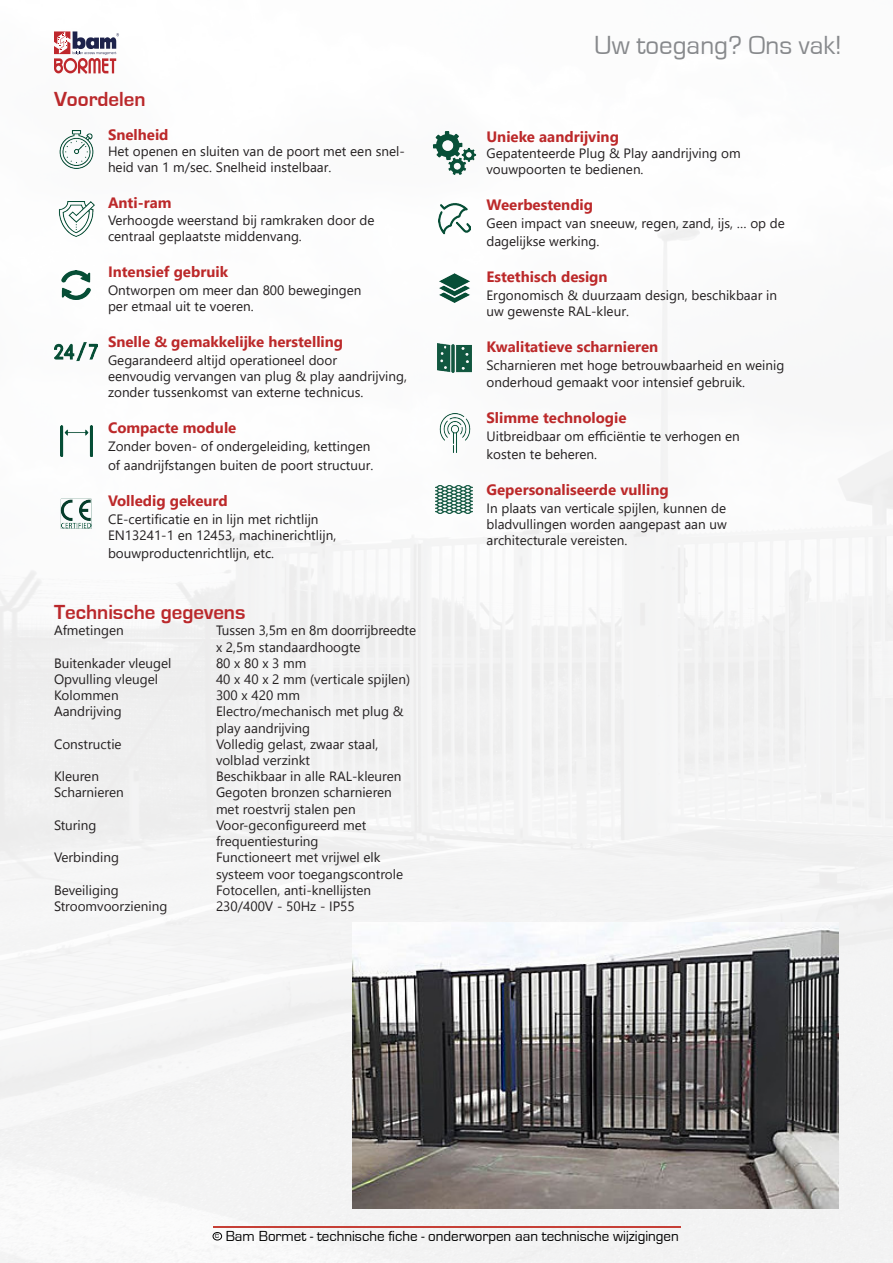
<style>
.page{position:relative;width:893px;height:1263px;background:#fff}
.page>*{position:absolute;margin:0;border:0;box-sizing:border-box;transform-origin:0 0}
.t1{font:27px "Eurostile";color:#87898c}
.t2{font:700 21px "Eurostile";color:#ba282b}
.t3{font:700 15px "Segoe UI";color:#bc292a}
.t4{font:15px "Eurostile";color:#000}
.t5{font:13.5px/16.2px "Segoe UI";color:#231f20}
.t6{font:13.5px "Segoe UI Symbol";color:#231f20}
</style>
<div class="page">
<img style="left:0;top:131px;width:893px;height:1132px">
<hr style="left:213px;top:1226px;width:467px;height:1px;background:#c63f36">
<div style="left:213px;top:1232px;width:9px;height:8px;border:1px solid #000;border-radius:50%"></div>
<svg style="left:54px;top:31px;width:65px;height:43px"></svg>
<img style="left:353px;top:923px;width:486px;height:286px">
<img style="left:54px;top:338px;width:44px;height:29px">
<img style="left:432px;top:132px;width:44px;height:42px">
<img style="left:58px;top:201px;width:37px;height:35px">
<img style="left:58px;top:497px;width:37px;height:35px">
<img style="left:60px;top:426px;width:32px;height:30px">
<img style="left:439px;top:273px;width:31px;height:29px">
<img style="left:60px;top:271px;width:31px;height:29px">
<img style="left:438px;top:344px;width:33px;height:29px">
<img style="left:57px;top:130px;width:38px;height:38px">
<img style="left:437px;top:414px;width:36px;height:39px">
<img style="left:436px;top:486px;width:36px;height:28px">
<img style="left:438px;top:202px;width:33px;height:34px">
<svg style="left:54px;top:625px;width:31px;height:11px"></svg>
<svg style="left:91px;top:626px;width:2px;height:9px"></svg>
<svg style="left:102px;top:628px;width:14px;height:11px"></svg>
<svg style="left:55px;top:658px;width:6px;height:10px"></svg>
<svg style="left:70px;top:658px;width:2px;height:10px"></svg>
<svg style="left:78px;top:661px;width:6px;height:7px"></svg>
<svg style="left:93px;top:658px;width:32px;height:10px"></svg>
<svg style="left:139px;top:661px;width:6px;height:7px"></svg>
<svg style="left:154px;top:661px;width:14px;height:10px"></svg>
<svg style="left:104px;top:677px;width:7px;height:10px"></svg>
<svg style="left:126px;top:677px;width:6px;height:7px"></svg>
<svg style="left:140px;top:677px;width:14px;height:10px"></svg>
<svg style="left:321px;top:677px;width:11px;height:7px"></svg>
<svg style="left:338px;top:674px;width:26px;height:10px"></svg>
<svg style="left:375px;top:674px;width:23px;height:13px"></svg>
<svg style="left:406px;top:675px;width:3px;height:11px"></svg>
<svg style="left:55px;top:674px;width:16px;height:26px"></svg>
<svg style="left:82px;top:693px;width:29px;height:7px"></svg>
<svg style="left:54px;top:707px;width:15px;height:10px"></svg>
<svg style="left:78px;top:706px;width:17px;height:14px"></svg>
<svg style="left:114px;top:709px;width:7px;height:11px"></svg>
<svg style="left:363px;top:709px;width:7px;height:10px"></svg>
<svg style="left:382px;top:709px;width:6px;height:11px"></svg>
<svg style="left:394px;top:707px;width:9px;height:10px"></svg>
<svg style="left:55px;top:739px;width:7px;height:10px"></svg>
<svg style="left:89px;top:742px;width:4px;height:7px"></svg>
<svg style="left:101px;top:742px;width:5px;height:7px"></svg>
<svg style="left:112px;top:739px;width:9px;height:10px"></svg>
<svg style="left:359px;top:742px;width:18px;height:9px"></svg>
<svg style="left:55px;top:772px;width:17px;height:9px"></svg>
<svg style="left:81px;top:774px;width:10px;height:7px"></svg>
<svg style="left:305px;top:774px;width:6px;height:7px"></svg>
<svg style="left:319px;top:771px;width:55px;height:10px"></svg>
<svg style="left:383px;top:774px;width:10px;height:7px"></svg>
<svg style="left:55px;top:820px;width:6px;height:10px"></svg>
<svg style="left:74px;top:820px;width:6px;height:10px"></svg>
<svg style="left:89px;top:823px;width:6px;height:10px"></svg>
<svg style="left:382px;top:872px;width:3px;height:6px"></svg>
<svg style="left:397px;top:871px;width:6px;height:8px"></svg>
<svg style="left:55px;top:885px;width:13px;height:10px"></svg>
<svg style="left:76px;top:885px;width:26px;height:13px"></svg>
<svg style="left:55px;top:901px;width:15px;height:10px"></svg>
<svg style="left:87px;top:904px;width:9px;height:7px"></svg>
<div style="left:216px;top:625px;width:200px;height:43px;background:#f2f2f2"></div>
<div style="left:216px;top:674px;width:98px;height:26px;background:#f2f2f3"></div>
<div style="left:216px;top:706px;width:137px;height:59px;background:#f2f2f3"></div>
<svg style="left:217px;top:771px;width:76px;height:10px"></svg>
<svg style="left:55px;top:787px;width:68px;height:11px"></svg>
<svg style="left:54px;top:852px;width:64px;height:13px"></svg>
<div style="left:216px;top:787px;width:175px;height:78px;background:#f2f2f2"></div>
<svg style="left:112px;top:888px;width:54px;height:26px"></svg>
<div style="left:217px;top:871px;width:146px;height:41px;background:#f4f5f5"></div>
<p class="t2" style="left:54px;top:87px;width:93px">Voordelen</p>
<p class="t3" style="left:108px;top:121px;width:62px">Snelheid</p>
<p class="t5" style="left:108px;top:142px;width:298px">Het openen en sluiten van de poort met een snel&shy;heid van 1 m/sec. Snelheid instelbaar.</p>
<p class="t3" style="left:108px;top:189px;width:65px">Anti-ram</p>
<p class="t5" style="left:108px;top:211px;width:268px">Verhoogde weerstand bij ramkraken door de</p>
<p class="t5" style="left:108px;top:227px;width:195px">centraal geplaatste middenvang.</p>
<p class="t3" style="left:108px;top:257px;width:122px">Intensief gebruik</p>
<p class="t5" style="left:108px;top:281px;width:255px">Ontworpen om meer dan 800 bewegingen</p>
<p class="t5" style="left:108px;top:297px;width:147px">per etmaal uit te voeren.</p>
<p class="t3" style="left:108px;top:328px;width:237px">Snelle &amp; gemakkelijke herstelling</p>
<p class="t5" style="left:108px;top:351px;width:231px">Gegarandeerd altijd operationeel door</p>
<p class="t5" style="left:108px;top:367px;width:301px">eenvoudig vervangen van plug &amp; play aandrijving, zonder tussenkomst van externe technicus.</p>
<p class="t3" style="left:108px;top:414px;width:130px">Compacte module</p>
<p class="t5" style="left:108px;top:436px;width:267px;line-height:18px">Zonder boven- of ondergeleiding, kettingen of aandrijfstangen buiten de poort structuur.</p>
<p class="t3" style="left:108px;top:486px;width:121px">Volledig gekeurd</p>
<p class="t5" style="left:108px;top:509px;width:212px">CE-certificatie en in lijn met richtlijn</p>
<p class="t5" style="left:108px;top:526px;width:230px">EN13241-1 en 12453, machinerichtlijn,</p>
<p class="t5" style="left:108px;top:544px;width:168px">bouwproductenrichtlijn, etc.</p>
<p class="t2" style="left:54px;top:601px;width:193px">Technische gegevens</p>
<p class="t6" style="left:86px;top:623px;width:40px">▼■ ■</p>
<p class="t6" style="left:222px;top:623px;width:46px">◆▲▲ ■ ✓</p>
<p class="t6" style="left:298px;top:623px;width:9px">■</p>
<p class="t6" style="left:259px;top:639px;width:26px">▲▼ ■</p>
<p class="t6" style="left:325px;top:639px;width:30px">□□ ▼</p>
<p class="t6" style="left:62px;top:655px;width:32px">◆▼■</p>
<p class="t6" style="left:129px;top:655px;width:44px">❖●◆ ●</p>
<p class="t6" style="left:72px;top:671px;width:87px">❖◆●● ■ ❖● ◆ ●</p>
<p class="t6" style="left:314px;top:671px;width:93px">❖▼ ● ▲●■</p>
<p class="t6" style="left:62px;top:688px;width:21px">□●□</p>
<p class="t6" style="left:111px;top:688px;width:9px">■</p>
<p class="t6" style="left:70px;top:704px;width:46px">■ ❖■</p>
<p class="t6" style="left:223px;top:704px;width:35px">● ▼□</p>
<p class="t6" style="left:354px;top:704px;width:29px">▼ ●◆</p>
<p class="t6" style="left:62px;top:736px;width:51px">□■▲▼ ◆ ▼</p>
<p class="t6" style="left:224px;top:736px;width:16px">□●●</p>
<p class="t6" style="left:283px;top:736px;width:22px">● ▲▼</p>
<p class="t6" style="left:348px;top:736px;width:29px">▲▼ ●</p>
<p class="t6" style="left:216px;top:752px;width:30px">❖□● ●</p>
<p class="t6" style="left:263px;top:752px;width:48px">❖ ■▼</p>
<p class="t6" style="left:62px;top:769px;width:39px">●◆ ■</p>
<p class="t6" style="left:294px;top:769px;width:26px">■ ●●</p>
<p class="t6" style="left:364px;top:769px;width:39px">●◆ ■</p>
<p class="t6" style="left:240px;top:785px;width:91px">□▼ ■ □■ ■ ▲</p>
<p class="t6" style="left:235px;top:801px;width:96px">▼ □ ▲▼❖ ▲▼ ● ■</p>
<p class="t6" style="left:348px;top:801px;width:9px">■</p>
<p class="t6" style="left:61px;top:817px;width:29px">▼◆ ■</p>
<p class="t6" style="left:270px;top:817px;width:40px">□■ ◆</p>
<p class="t6" style="left:232px;top:833px;width:80px">❑◆ ■▼ ▲▼◆ ■</p>
<p class="t6" style="left:223px;top:850px;width:46px">◆■ ▼□■</p>
<p class="t6" style="left:287px;top:850px;width:43px">▼ ▼ ❖</p>
<p class="t6" style="left:216px;top:866px;width:24px">▲ ▲▼</p>
<p class="t6" style="left:268px;top:866px;width:44px">❖□□ ▼□</p>
<p class="t6" style="left:333px;top:866px;width:65px">■ ▲ □■▼ □●</p>
<p class="t6" style="left:69px;top:882px;width:44px">❖● ■</p>
<p class="t6" style="left:223px;top:882px;width:150px">□▼□ ●● ■ ■▼ ■ ●● ▲▼ ■</p>
<p class="t6" style="left:61px;top:898px;width:60px">▼ □□ ❖□□</p>
<h1 class="t1" style="left:594px;top:31px;width:249px">Uw toegang? Ons vak!</h1>
<p class="t3" style="left:486px;top:122px;width:134px">Unieke aandrijving</p>
<p class="t5" style="left:486px;top:144px;width:256px">Gepatenteerde Plug &amp; Play aandrijving om</p>
<p class="t5" style="left:486px;top:160px;width:159px">vouwpoorten te bedienen.</p>
<p class="t3" style="left:486px;top:191px;width:108px">Weerbestendig</p>
<p class="t5" style="left:486px;top:213px;width:300px;line-height:18px">Geen impact van sneeuw, regen, zand, ijs, … op de dagelijkse werking.</p>
<p class="t3" style="left:486px;top:263px;width:123px">Estethisch design</p>
<p class="t5" style="left:486px;top:286px;width:292px">Ergonomisch &amp; duurzaam design, beschikbaar in uw gewenste RAL-kleur.</p>
<p class="t3" style="left:486px;top:333px;width:173px">Kwalitatieve scharnieren</p>
<p class="t5" style="left:486px;top:356px;width:299px">Scharnieren met hoge betrouwbaarheid en weinig onderhoud gemaakt voor intensief gebruik.</p>
<p class="t3" style="left:486px;top:403px;width:142px">Slimme technologie</p>
<p class="t5" style="left:486px;top:426px;width:255px;line-height:18px">Uitbreidbaar om efficiëntie te verhogen en kosten te beheren.</p>
<p class="t3" style="left:486px;top:475px;width:184px">Gepersonaliseerde vulling</p>
<p class="t5" style="left:486px;top:499px;width:241px">In plaats van verticale spijlen, kunnen de</p>
<p class="t5" style="left:486px;top:515px;width:242px">bladvullingen worden aangepast aan uw</p>
<p class="t5" style="left:486px;top:531px;width:142px">architecturale vereisten.</p>
<p class="t4" style="left:215px;top:1228px;width:466px"><sup>c</sup> Bam Bormet - technische fiche - onderworpen aan technische wijzigingen</p>
</div>
